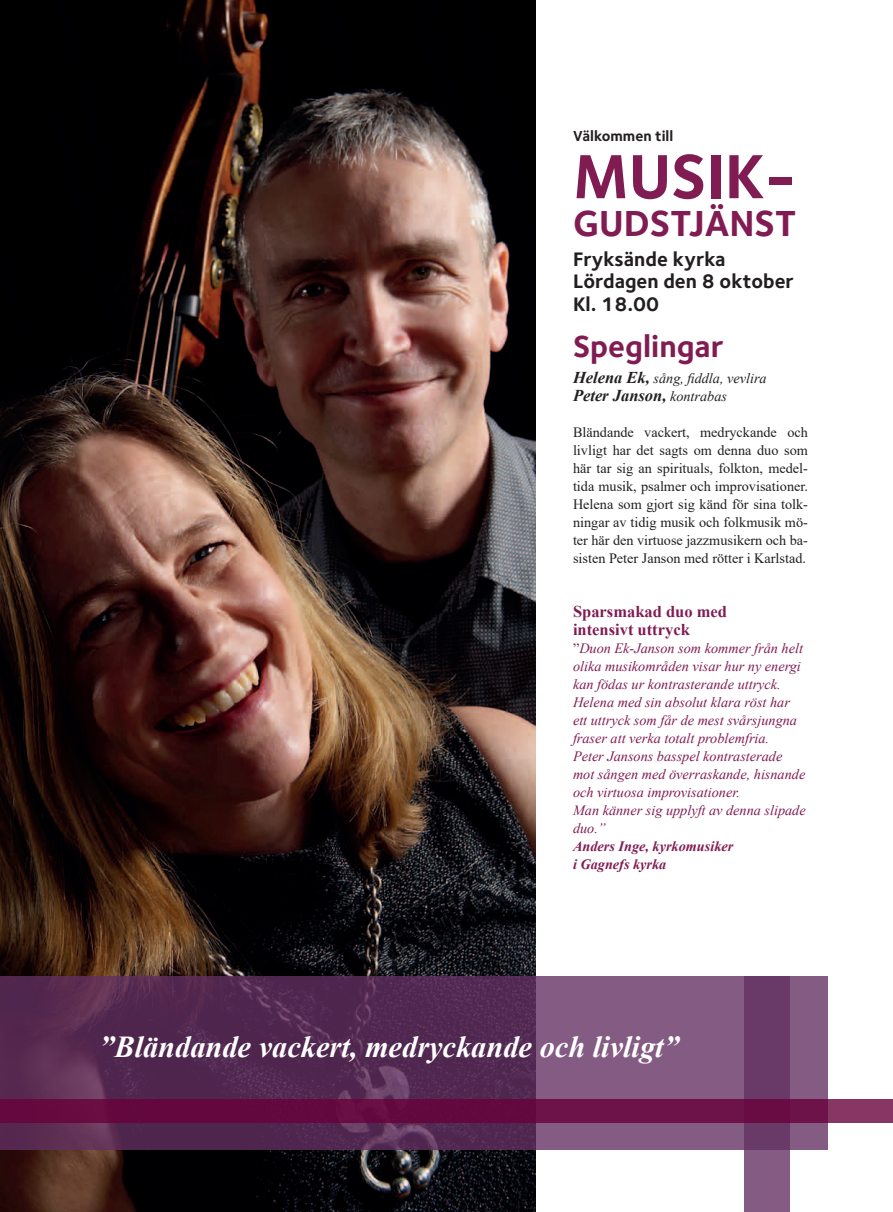
<style>
.page{position:relative;width:893px;height:1212px;background:#fff}
.page>*{position:absolute;margin:0;border:0;box-sizing:border-box;transform-origin:0 0}
.t1{font:700 64.5px "Foundry Sterling";color:#811c53}
.t2{font:700 37.5px "Foundry Sterling";color:#811c53}
.t3{font:700 31.5px "Foundry Sterling";color:#811c53}
.t4{font:italic 700 30.3px "Times New Roman";color:#fff}
.t5{font:700 20.25px/22.5px "Foundry Sterling";color:#231f20}
.t6{font:700 16.5px/18px "Times New Roman";color:#811c53}
.t7{font:italic 700 16.5px "Times New Roman";color:#231f20}
.t8{font:700 15px "Foundry Sterling";color:#231f20}
.t9{font:italic 14.25px/18px "Times New Roman";color:#811c53}
.t10{font:14.25px/18px "Times New Roman";color:#231f20;text-align:justify}
.t11{font:italic 700 14.25px/18px "Times New Roman";color:#811c53}
.t12{font:italic 14.25px "Times New Roman";color:#231f20}
.s1{font-weight:700;font-size:16.5px}
.s2{font-weight:400;font-size:14.25px}
.s3{font-style:normal}
</style>
<div class="page">
<hr style="left:892px;top:0;width:1px;height:102px;background:#cf366e">
<img style="left:0;top:0;width:536px;height:1212px">
<svg style="left:0;top:977px;width:828px;height:173px;background:#633961"></svg>
<svg style="left:744px;top:977px;width:46px;height:235px;background:#70426f"></svg>
<svg style="left:0;top:1099px;width:893px;height:24px;background:#690f45"></svg>
<p class="t8" style="left:573px;top:127px;width:102px">Välkommen till</p>
<h1 class="t1" style="left:573px;top:138px;width:39px">musik</h1>
<h1 class="t1" style="left:765px;top:138px;width:33px">-</h1>
<h2 class="t2" style="left:573px;top:201px;width:23px">gudstj</h2>
<h2 class="t2" style="left:705px;top:201px;width:47px">änst</h2>
<h3 class="t5" style="left:573px;top:247px;width:222px">Fryksände kyrka<br>Lördagen den 8 oktober<br>Kl. 18.00</h3>
<h3 class="t3" style="left:573px;top:328px;width:152px">Speglingar</h3>
<p class="t12" style="left:573px;top:368px;width:195px"><span class="s1">Helena Ek,</span> sång, fiddla, vevlira</p>
<p class="t7" style="left:573px;top:384px;width:156px">Peter Janson, <span class="s2">kontrabas</span></p>
<p class="t10" style="left:573px;top:422px;width:236px">Bländande vackert, medryckande och livligt har det sagts om denna duo som här tar sig an spirituals, folkton, medel&shy;tida musik, psalmer och improvisationer.<br>Helena som gjort sig känd för sina tolk&shy;ningar av tidig musik och folkmusik mö&shy;ter här den virtuose jazzmusikern och ba&shy;sisten Peter Janson med rötter i Karlstad.</p>
<p class="t6" style="left:573px;top:602px;width:156px">Sparsmakad duo med intensivt uttryck</p>
<p class="t9" style="left:573px;top:639px;width:234px"><span class="s3">”</span>Duon Ek-Janson som kommer från helt olika musikområden visar hur ny energi kan födas ur kontrasterande uttryck.<br>Helena med sin absolut klara röst har ett uttryck som får de mest svårsjungna fraser att verka totalt problemfria.<br>Peter Jansons basspel kontrasterade mot sången med överraskande, hisnande och virtuosa improvisationer.<br>Man känner sig upplyft av denna slipade duo.”</p>
<p class="t11" style="left:573px;top:836px;width:162px">Anders Inge, kyrkomusiker i Gagnefs kyrka</p>
<h3 class="t4" style="left:99px;top:1026px;width:581px">”Bländande vackert, medryckande och livligt”</h3>
</div>
